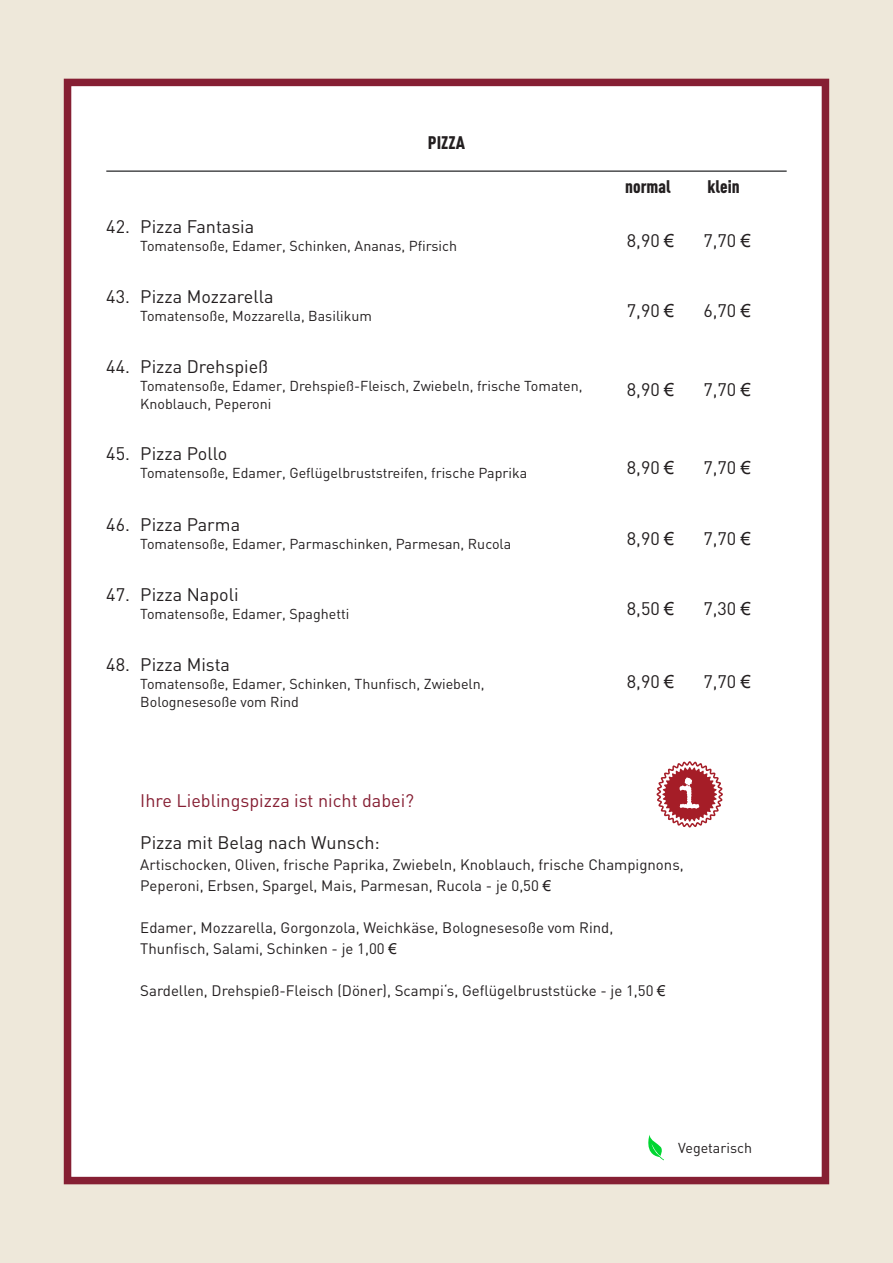
<style>
.page{position:relative;width:893px;height:1263px;background:#eee8da}
.page>*{position:absolute;margin:0;border:0;box-sizing:border-box;transform-origin:0 0}
.t1{font:18px "DIN";color:#231f20}
.t2{font:18px "DIN";color:#861f33}
.t3{font:900 18px "DIN Cond";color:#231f20}
.t4{font:15px/21px "DIN";color:#231f20}
.t5{font:14.25px/18px "DIN";color:#231f20}
.s1{font-family:"Arial"}
</style>
<div class="page">
<div style="left:64px;top:79px;width:765px;height:1105px;background:#fff;border:8px solid #861f33"></div>
<hr style="left:106px;top:170px;width:681px;height:2px;background:#4b4c4d">
<svg style="left:648px;top:1135px;width:16px;height:25px"></svg>
<svg style="left:656px;top:761px;width:67px;height:67px"></svg>
<p class="t3" style="left:428px;top:131px;width:39px">PIZZA</p>
<p class="t3" style="left:625px;top:175px;width:47px">normal</p>
<p class="t3" style="left:708px;top:175px;width:34px">klein</p>
<p class="t1" style="left:106px;top:215px;width:149px">42. Pizza Fantasia</p>
<p class="t5" style="left:140px;top:236px;width:318px">Tomatensoße, Edamer, Schinken, Ananas, Pfirsich</p>
<p class="t1" style="left:627px;top:229px;width:49px">8,90 <span class="s1">€</span></p>
<p class="t1" style="left:703px;top:229px;width:49px">7,70 <span class="s1">€</span></p>
<p class="t1" style="left:106px;top:285px;width:169px">43. Pizza Mozzarella</p>
<p class="t5" style="left:140px;top:306px;width:233px">Tomatensoße, Mozzarella, Basilikum</p>
<p class="t1" style="left:627px;top:299px;width:49px">7,90 <span class="s1">€</span></p>
<p class="t1" style="left:703px;top:299px;width:49px">6,70 <span class="s1">€</span></p>
<p class="t1" style="left:106px;top:355px;width:163px">44. Pizza Drehspieß</p>
<p class="t5" style="left:140px;top:377px;width:444px">Tomatensoße, Edamer, Drehspieß-Fleisch, Zwiebeln, frische Tomaten,<br>Knoblauch, Peperoni</p>
<p class="t1" style="left:627px;top:378px;width:49px">8,90 <span class="s1">€</span></p>
<p class="t1" style="left:703px;top:378px;width:49px">7,70 <span class="s1">€</span></p>
<p class="t1" style="left:106px;top:443px;width:122px">45. Pizza Pollo</p>
<p class="t5" style="left:140px;top:464px;width:388px">Tomatensoße, Edamer, Geflügelbruststreifen, frische Paprika</p>
<p class="t1" style="left:627px;top:457px;width:49px">8,90 <span class="s1">€</span></p>
<p class="t1" style="left:703px;top:457px;width:49px">7,70 <span class="s1">€</span></p>
<p class="t1" style="left:106px;top:513px;width:135px">46. Pizza Parma</p>
<p class="t5" style="left:140px;top:534px;width:373px">Tomatensoße, Edamer, Parmaschinken, Parmesan, Rucola</p>
<p class="t1" style="left:106px;top:583px;width:134px">47. Pizza Napoli</p>
<p class="t5" style="left:140px;top:605px;width:211px">Tomatensoße, Edamer, Spaghetti</p>
<p class="t1" style="left:106px;top:654px;width:125px">48. Pizza Mista</p>
<p class="t5" style="left:140px;top:675px;width:346px">Tomatensoße, Edamer, Schinken, Thunfisch, Zwiebeln,<br>Bolognesesoße vom Rind</p>
<p class="t1" style="left:627px;top:527px;width:49px">8,90 <span class="s1">€</span></p>
<p class="t1" style="left:703px;top:527px;width:49px">7,70 <span class="s1">€</span></p>
<p class="t1" style="left:627px;top:597px;width:49px">8,50 <span class="s1">€</span></p>
<p class="t1" style="left:703px;top:597px;width:49px">7,30 <span class="s1">€</span></p>
<p class="t1" style="left:627px;top:670px;width:49px">8,90 <span class="s1">€</span></p>
<p class="t1" style="left:703px;top:670px;width:49px">7,70 <span class="s1">€</span></p>
<p class="t2" style="left:140px;top:789px;width:275px">Ihre Lieblingspizza ist nicht dabei?</p>
<p class="t1" style="left:140px;top:831px;width:241px">Pizza mit Belag nach Wunsch:</p>
<p class="t4" style="left:140px;top:853px;width:545px">Artischocken, Oliven, frische Paprika, Zwiebeln, Knoblauch, frische Champignons,<br>Peperoni, Erbsen, Spargel, Mais, Parmesan, Rucola - je 0,50 <span class="s1">€</span></p>
<p class="t4" style="left:140px;top:916px;width:474px">Edamer, Mozzarella, Gorgonzola, Weichkäse, Bolognesesoße vom Rind,<br>Thunfisch, Salami, Schinken - je 1,00 <span class="s1">€</span></p>
<p class="t4" style="left:140px;top:979px;width:527px">Sardellen, Drehspieß-Fleisch (Döner), Scampi‘s, Geflügelbruststücke - je 1,50 <span class="s1">€</span></p>
<p class="t5" style="left:678px;top:1139px;width:75px">Vegetarisch</p>
</div>
